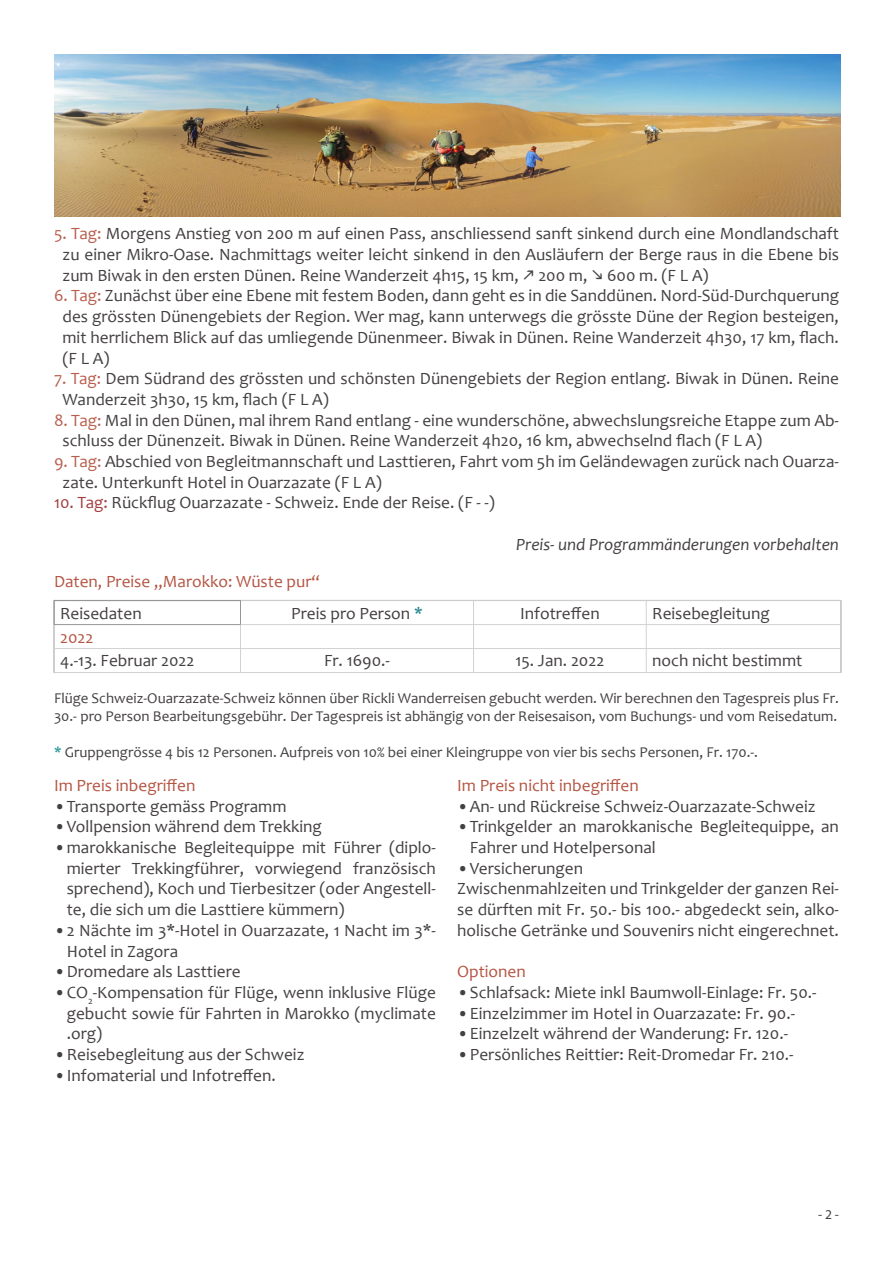
<style>
.page{position:relative;width:893px;height:1263px;background:#fff}
.page>*{position:absolute;margin:0;border:0;box-sizing:border-box;transform-origin:0 0}
.t1{font:17.25px/20.7px "Candara";color:#444041}
.t2{font:17.25px "Candara";color:rgb(167 53 32/.85)}
.t3{font:italic 17.25px "Candara";color:#444041}
.t4{font:15px/18px "Candara";color:#444041}
.t5{font:13.5px "Myriad Pro";color:#444041}
.s1{color:rgb(167 53 32/.8)}
.s2{color:#a33d40}
.s3{font-weight:700;color:#26858d}
.s4{font-weight:700;color:#269499}
</style>
<div class="page">
<hr style="left:841px;top:600px;width:1px;height:73px;background:#d3d2d2">
<hr style="left:473px;top:601px;width:1px;height:71px;background:#d3d2d2">
<hr style="left:646px;top:601px;width:1px;height:71px;background:#d3d2d2">
<hr style="left:240px;top:624px;width:1px;height:48px;background:#d3d2d2">
<hr style="left:54px;top:625px;width:1px;height:48px;background:#d3d2d2">
<svg style="left:54px;top:601px;width:1px;height:23px"></svg>
<svg style="left:240px;top:600px;width:1px;height:25px"></svg>
<hr style="left:241px;top:600px;width:600px;height:1px;background:#d3d2d2">
<hr style="left:241px;top:624px;width:600px;height:1px;background:#d3d2d2">
<hr style="left:54px;top:648px;width:787px;height:1px;background:#d3d2d2">
<hr style="left:54px;top:672px;width:787px;height:1px;background:#d3d2d2">
<hr style="left:54px;top:600px;width:186px;height:1px;background:#949698">
<hr style="left:54px;top:624px;width:186px;height:1px;background:#949698">
<img style="left:54px;top:54px;width:787px;height:162px">
<p class="t1" style="left:63px;top:225px;width:778px;text-align:justify;text-indent:-9px"><span class="s1">5. Tag:</span> Morgens Anstieg von 200 m auf einen Pass, anschliessend sanft sinkend durch eine Mondlandschaft zu einer Mikro-Oase. Nachmittags weiter leicht sinkend in den Ausläufern der Berge raus in die Ebene bis zum Biwak in den ersten Dünen. Reine Wanderzeit 4h15, 15 km, 200 m, 600 m. (F L A)</p>
<p class="t1" style="left:63px;top:287px;width:778px;text-align:justify;text-indent:-9px"><span class="s1">6. Tag:</span> Zunächst über eine Ebene mit festem Boden, dann geht es in die Sanddünen. Nord-Süd-Durchquerung des grössten Dünengebiets der Region. Wer mag, kann unterwegs die grösste Düne der Region besteigen, mit herrlichem Blick auf das umliegende Dünenmeer. Biwak in Dünen. Reine Wanderzeit 4h30, 17 km, flach. (FLA)</p>
<p class="t1" style="left:63px;top:370px;width:778px;text-indent:-9px"><span class="s1">7. Tag:</span> Dem Südrand des grössten und schönsten Dünengebiets der Region entlang. Biwak in Dünen. Reine<br>Wanderzeit 3h30, 15 km, flach (F L A)</p>
<p class="t1" style="left:63px;top:411px;width:778px;text-indent:-9px"><span class="s1">8. Tag:</span> Mal in den Dünen, mal ihrem Rand entlang - eine wunderschöne, abwechslungsreiche Etappe zum Ab&shy;schluss der Dünenzeit. Biwak in Dünen. Reine Wanderzeit 4h20, 16 km, abwechselnd flach (F L A)</p>
<p class="t1" style="left:63px;top:453px;width:778px;text-indent:-9px"><span class="s1">9. Tag:</span> Abschied von Begleitmannschaft und Lasttieren, Fahrt vom 5h im Geländewagen zurück nach Ouarza&shy;zate. Unterkunft Hotel in Ouarzazate (F L A)</p>
<p class="t1" style="left:54px;top:494px;width:443px"><span class="s2">10. Tag:</span> Rückflug Ouarzazate - Schweiz. Ende der Reise. (F - -)</p>
<p class="t3" style="left:516px;top:537px;width:324px">Preis- und Programmänderungen vorbehalten</p>
<p class="t2" style="left:54px;top:574px;width:268px">Daten, Preise „Marokko: Wüste pur“</p>
<p class="t1" style="left:60px;top:604px;width:83px">Reisedaten</p>
<p class="t1" style="left:291px;top:604px;width:133px">Preis pro Person <span class="s3">*</span></p>
<p class="t1" style="left:520px;top:604px;width:81px">Infotreffen</p>
<p class="t1" style="left:652px;top:604px;width:119px">Reisebegleitung</p>
<p class="t2" style="left:60px;top:630px;width:35px">2022</p>
<p class="t1" style="left:60px;top:652px;width:136px">4.-13. Februar 2022</p>
<p class="t1" style="left:324px;top:652px;width:67px">Fr. 1690.-</p>
<p class="t1" style="left:515px;top:652px;width:91px">15. Jan. 2022</p>
<p class="t1" style="left:652px;top:652px;width:152px">noch nicht bestimmt</p>
<p class="t4" style="left:54px;top:690px;width:786px">Flüge Schweiz-Ouarzazate-Schweiz können über Rickli Wanderreisen gebucht werden. Wir berechnen den Tagespreis plus Fr.<br>30.- pro Person Bearbeitungsgebühr. Der Tagespreis ist abhängig von der Reisesaison, vom Buchungs- und vom Reisedatum.</p>
<p class="t4" style="left:54px;top:744px;width:705px"><span class="s4">*</span> Gruppengrösse 4 bis 12 Personen. Aufpreis von 10% bei einer Kleingruppe von vier bis sechs Personen, Fr. 170.-.</p>
<p class="t2" style="left:54px;top:778px;width:143px">Im Preis inbegriffen</p>
<p class="t1" style="left:54px;top:797px;width:234px">•Transporte gemäss Programm</p>
<p class="t1" style="left:54px;top:818px;width:269px">•Vollpension während dem Trekking</p>
<p class="t1" style="left:67px;top:839px;width:371px;text-align:justify;text-indent:-13px">•marokkanische Begleitequippe mit Führer (diplo&shy;mierter Trekkingführer, vorwiegend französisch sprechend), Koch und Tierbesitzer (oder Angestell&shy;te, die sich um die Lasttiere kümmern)</p>
<p class="t1" style="left:67px;top:921px;width:371px;text-indent:-13px">•2 Nächte im 3*-Hotel in Ouarzazate, 1 Nacht im 3*-<br>Hotel in Zagora</p>
<p class="t1" style="left:54px;top:963px;width:188px">•Dromedare als Lasttiere</p>
<p class="t1" style="left:67px;top:984px;width:371px;text-align:justify;text-indent:-13px">•CO<sub>2</sub>-Kompensation für Flüge, wenn inklusive Flüge gebucht sowie für Fahrten in Marokko (myclimate .org)</p>
<p class="t1" style="left:54px;top:1046px;width:252px">•Reisebegleitung aus der Schweiz</p>
<p class="t1" style="left:54px;top:1066px;width:223px">•Infomaterial und Infotreffen.</p>
<p class="t2" style="left:457px;top:778px;width:183px">Im Preis nicht inbegriffen</p>
<p class="t1" style="left:457px;top:797px;width:360px">•An- und Rückreise Schweiz-Ouarzazate-Schweiz</p>
<p class="t1" style="left:470px;top:818px;width:371px;text-indent:-13px">•Trinkgelder an marokkanische Begleitequippe, an<br>Fahrer und Hotelpersonal</p>
<p class="t1" style="left:457px;top:859px;width:383px">•Versicherungen<br>Zwischenmahlzeiten und Trinkgelder der ganzen Rei&shy;se dürften mit Fr. 50.- bis 100.- abgedeckt sein, alko&shy;holische Getränke und Souvenirs nicht eingerechnet.</p>
<p class="t2" style="left:457px;top:965px;width:70px">Optionen</p>
<p class="t1" style="left:457px;top:984px;width:361px">•Schlafsack: Miete inkl Baumwoll-Einlage: Fr. 50.-</p>
<p class="t1" style="left:457px;top:1004px;width:339px">•Einzelzimmer im Hotel in Ouarzazate: Fr. 90.-</p>
<p class="t1" style="left:457px;top:1025px;width:332px">•Einzelzelt während der Wanderung: Fr. 120.-</p>
<p class="t1" style="left:457px;top:1046px;width:338px">•Persönliches Reittier: Reit-Dromedar Fr. 210.-</p>
<p class="t5" style="left:818px;top:1208px;width:22px">-2-</p>
</div>
